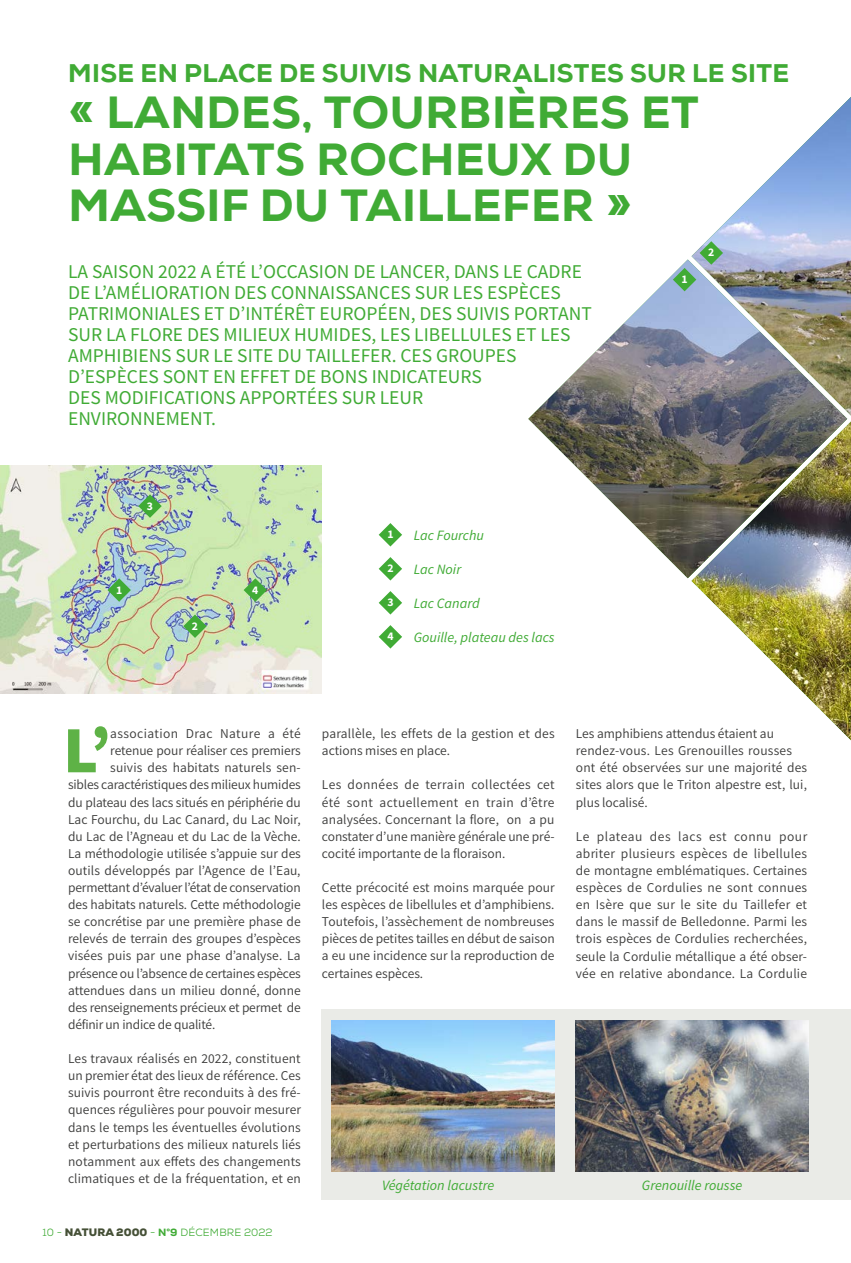
<style>
.page{position:relative;width:851px;height:1263px;background:#fff}
.page>*{position:absolute;margin:0;border:0;box-sizing:border-box;transform-origin:0 0}
.t1{font:900 66.15px "Source Sans Pro";color:#5eb246}
.t2{font:800 45px/46.5px "Nexa";letter-spacing:.015em;color:#40ab35}
.t3{font:800 25.5px "Nexa";letter-spacing:.015em;color:#40ab35}
.t4{font:19.5px/21px "Source Sans Pro";color:#40ab35}
.t5{font:italic 14.25px "Source Sans Pro";color:#40ab35}
.t6{font:13.5px/17.1px "Source Sans Variable";color:#3c3c3b;text-align:justify}
.t7{font:13.5px "Source Sans Variable";letter-spacing:.03em;color:#3c3c3b}
.t8{font:700 11.7px "Source Sans Pro";color:#fff}
.t9{font:10.5px "Nexa";letter-spacing:.015em;color:#40ab35}
.s1{font-weight:900;color:#455036}
.s2{font-weight:800}
</style>
<div class="page">
<div style="left:322px;top:1009px;width:528px;height:190px;background:#eaebe7"></div>
<img style="left:331px;top:1020px;width:223px;height:152px">
<img style="left:575px;top:1020px;width:233px;height:152px">
<img style="left:0;top:466px;width:322px;height:227px">
<img style="left:706px;top:98px;width:144px;height:317px">
<img style="left:528px;top:259px;width:319px;height:319px">
<img style="left:691px;top:421px;width:159px;height:319px">
<svg style="left:107px;top:578px;width:24px;height:24px"></svg>
<svg style="left:672px;top:241px;width:51px;height:50px"></svg>
<svg style="left:378px;top:523px;width:24px;height:23px"></svg>
<svg style="left:378px;top:557px;width:24px;height:23px"></svg>
<svg style="left:183px;top:614px;width:24px;height:24px"></svg>
<svg style="left:378px;top:591px;width:24px;height:23px"></svg>
<svg style="left:138px;top:494px;width:24px;height:24px"></svg>
<svg style="left:378px;top:625px;width:24px;height:23px"></svg>
<svg style="left:243px;top:578px;width:24px;height:24px"></svg>
<h3 class="t3" style="left:68px;top:57px;width:722px">MISE EN PLACE DE SUIVIS NATURALISTES SUR LE SITE</h3>
<h2 class="t2" style="left:68px;top:89px;width:632px">« LANDES, TOURBIÈRES ET<br>HABITATS ROCHEUX DU<br>MASSIF DU TAILLEFER »</h2>
<p class="t4" style="left:68px;top:261px;width:525px">LA SAISON 2022 A ÉTÉ L’OCCASION DE LANCER, DANS LE CADRE DE L’AMÉLIORATION DES CONNAISSANCES SUR LES ESPÈCES PATRIMONIALES ET D’INTÉRÊT EUROPÉEN, DES SUIVIS PORTANT SUR LA FLORE DES MILIEUX HUMIDES, LES LIBELLULES ET LES AMPHIBIENS SUR LE SITE DU TAILLEFER. CES GROUPES D’ESPÈCES SONT EN EFFET DE BONS INDICATEURS<br>DES MODIFICATIONS APPORTÉES SUR LEUR<br>ENVIRONNEMENT.</p>
<p class="t8" style="left:147px;top:498px;width:8px">3</p>
<p class="t8" style="left:116px;top:582px;width:8px">1</p>
<p class="t8" style="left:192px;top:618px;width:8px">2</p>
<p class="t8" style="left:252px;top:582px;width:8px">4</p>
<p class="t8" style="left:387px;top:526px;width:8px">1</p>
<p class="t8" style="left:387px;top:560px;width:8px">2</p>
<p class="t8" style="left:387px;top:594px;width:8px">3</p>
<p class="t8" style="left:387px;top:628px;width:8px">4</p>
<p class="t5" style="left:414px;top:526px;width:72px">Lac Fourchu</p>
<p class="t5" style="left:414px;top:560px;width:49px">Lac Noir</p>
<p class="t5" style="left:414px;top:594px;width:67px">Lac Canard</p>
<p class="t5" style="left:414px;top:628px;width:142px">Gouille, plateau des lacs</p>
<p class="t8" style="left:681px;top:271px;width:8px">1</p>
<p class="t8" style="left:708px;top:245px;width:8px">2</p>
<h1 class="t1" style="left:63px;top:704px;width:49px">L’</h1>
<p class="t7" style="left:110px;top:725px;width:192px">association Drac Nature a été</p>
<p class="t6" style="left:110px;top:742px;width:192px">retenue pour réaliser ces premiers</p>
<p class="t6" style="left:110px;top:759px;width:192px">suivis des habitats naturels sen-</p>
<p class="t6" style="left:68px;top:776px;width:234px">sibles caractéristiques des milieux humides</p>
<p class="t6" style="left:68px;top:793px;width:234px">du plateau des lacs situés en périphérie du</p>
<p class="t6" style="left:68px;top:811px;width:234px">Lac Fourchu, du Lac Canard, du Lac Noir,</p>
<p class="t6" style="left:68px;top:828px;width:234px">du Lac de l’Agneau et du Lac de la Vèche.</p>
<p class="t6" style="left:68px;top:845px;width:234px">La méthodologie utilisée s’appuie sur des</p>
<p class="t6" style="left:68px;top:862px;width:234px">outils développés par l’Agence de l’Eau,</p>
<p class="t6" style="left:68px;top:879px;width:234px">permettant d’évaluer l’état de conservation</p>
<p class="t6" style="left:68px;top:896px;width:234px">des habitats naturels. Cette méthodologie</p>
<p class="t6" style="left:68px;top:913px;width:234px">se concrétise par une première phase de</p>
<p class="t6" style="left:68px;top:930px;width:234px">relevés de terrain des groupes d’espèces</p>
<p class="t6" style="left:68px;top:947px;width:234px">visées puis par une phase d’analyse. La</p>
<p class="t6" style="left:68px;top:965px;width:234px">présence ou l’absence de certaines espèces</p>
<p class="t6" style="left:68px;top:982px;width:234px">attendues dans un milieu donné, donne</p>
<p class="t6" style="left:68px;top:999px;width:234px">des renseignements précieux et permet de</p>
<p class="t6" style="left:68px;top:1016px;width:149px">définir un indice de qualité.</p>
<p class="t6" style="left:68px;top:1050px;width:234px">Les travaux réalisés en 2022, constituent un premier état des lieux de référence. Ces suivis pourront être reconduits à des fré&shy;quences régulières pour pouvoir mesurer dans le temps les éventuelles évolutions et perturbations des milieux naturels liés notamment aux effets des changements climatiques et de la fréquentation, et en</p>
<p class="t9" style="left:43px;top:1226px;width:231px">10 - <span class="s1">NATURA 2000</span> - <span class="s2">N°9</span> DÉCEMBRE 2022</p>
<p class="t6" style="left:322px;top:725px;width:234px">parallèle, les effets de la gestion et des actions mises en place.</p>
<p class="t6" style="left:322px;top:776px;width:234px">Les données de terrain collectées cet été sont actuellement en train d’être analysées. Concernant la flore, on a pu constater d’une manière générale une pré&shy;cocité importante de la floraison.</p>
<p class="t6" style="left:322px;top:879px;width:234px">Cette précocité est moins marquée pour les espèces de libellules et d’amphibiens.<br>Toutefois, l’assèchement de nombreuses pièces de petites tailles en début de saison a eu une incidence sur la reproduction de certaines espèces.</p>
<p class="t6" style="left:575px;top:725px;width:233px;text-align:left">Les amphibiens attendus étaient au rendez-vous. Les Grenouilles rousses ont été observées sur une majorité des sites alors que le Triton alpestre est, lui, plus localisé.</p>
<p class="t6" style="left:575px;top:828px;width:233px">Le plateau des lacs est connu pour abriter plusieurs espèces de libellules de montagne emblématiques. Certaines espèces de Cordulies ne sont connues en Isère que sur le site du Taillefer et dans le massif de Belledonne. Parmi les trois espèces de Cordulies recherchées, seule la Cordulie métallique a été obser&shy;vée en relative abondance. La Cordulie</p>
<p class="t5" style="left:382px;top:1176px;width:114px">Végétation lacustre</p>
<p class="t5" style="left:642px;top:1176px;width:102px">Grenouille rousse</p>
</div>
